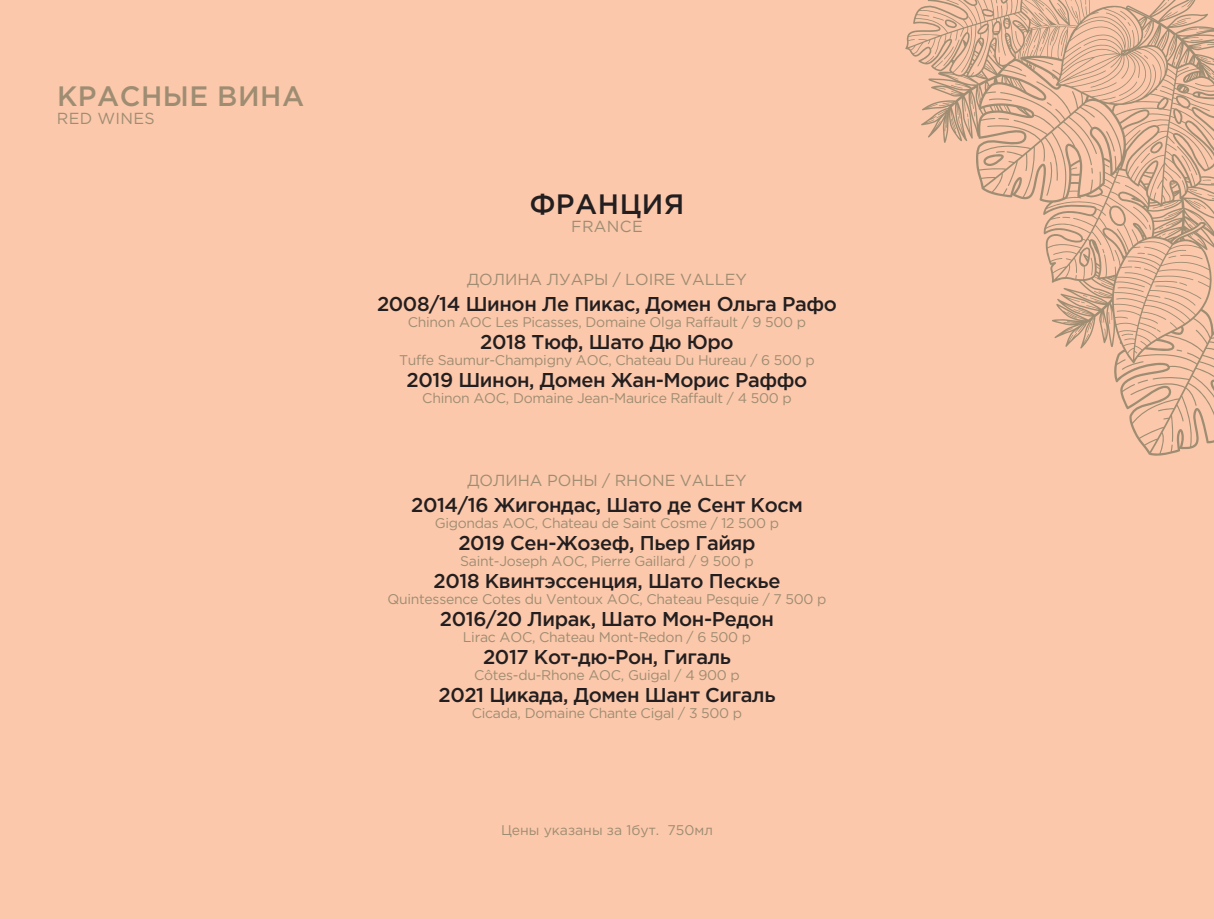
<style>
.page{position:relative;width:1214px;height:919px;background:#fff}
.page>*{position:absolute;margin:0;border:0;box-sizing:border-box;transform-origin:0 0}
.t1{font:500 28px "Gotham Pro";letter-spacing:.02em;color:#9e8d72}
.t2{font:500 28px "Gotham Pro";letter-spacing:.02em;color:#231f20}
.Стиль_абзаца_1{font:500 20px "Gotham Pro";letter-spacing:-.02em;color:#231f20}
.Стиль_абзаца_2{font:16px "Gotham Pro";color:#9e8d72}
.Стиль_абзаца_2-2{font:16px "Gotham Pro";letter-spacing:.02em;color:#9e8d72}
.Стиль_абзаца_2-3{font:14px "Gotham Pro";letter-spacing:-.02em;color:#9e8d72}
.Стиль_абзаца_2-4{font:14px "Gotham Pro";color:#9e8d72}
</style>
<div class="page">
<div style="left:0;top:0;width:1213px;height:918px;background:#fcc8ab"></div>
<svg style="left:905px;top:0;width:308px;height:456px"></svg>
<p class="t1" style="left:57px;top:80px;width:249px">КРАСНЫЕ ВИНА</p>
<p class="Стиль_абзаца_2-2" style="left:57px;top:109px;width:99px">RED WINES</p>
<p class="t2" style="left:529px;top:188px;width:156px">ФРАНЦИЯ</p>
<p class="Стиль_абзаца_2" style="left:571px;top:217px;width:73px">FRANCE</p>
<p class="Стиль_абзаца_2" style="left:467px;top:270px;width:281px">ДОЛИНА ЛУАРЫ / LOIRE VALLEY</p>
<p class="Стиль_абзаца_1" style="left:377px;top:292px;width:461px">2008/14 Шинон Ле Пикас, Домен Ольга Рафо</p>
<p class="Стиль_абзаца_2-3" style="left:408px;top:314px;width:400px">Chinon AOC Les Picasses, Domaine Olga Raffault / 9 500 р</p>
<p class="Стиль_абзаца_1" style="left:480px;top:330px;width:255px">2018 Тюф, Шато Дю Юро</p>
<p class="Стиль_абзаца_2-3" style="left:399px;top:352px;width:417px">Tuffe Saumur-Champigny AOC, Chateau Du Hureau / 6 500 р</p>
<p class="Стиль_абзаца_1" style="left:406px;top:368px;width:402px">2019 Шинон, Домен Жан-Морис Раффо</p>
<p class="Стиль_абзаца_2-3" style="left:422px;top:390px;width:371px">Chinon AOC, Domaine Jean-Maurice Raffault / 4 500 р</p>
<p class="Стиль_абзаца_2" style="left:467px;top:471px;width:280px">ДОЛИНА РОНЫ / RHONE VALLEY</p>
<p class="Стиль_абзаца_1" style="left:411px;top:493px;width:393px">2014/16 Жигондас, Шато де Сент Косм</p>
<p class="Стиль_абзаца_2-3" style="left:434px;top:514px;width:346px">Gigondas АОC, Chateau de Saint Cosme / 12 500 р</p>
<p class="Стиль_абзаца_1" style="left:458px;top:531px;width:299px">2019 Сен-Жозеф, Пьер Гайяр</p>
<p class="Стиль_абзаца_2-3" style="left:460px;top:552px;width:295px">Saint-Joseph АОС, Pierre Gaillard / 9 500 р</p>
<p class="Стиль_абзаца_1" style="left:433px;top:569px;width:348px">2018 Квинтэссенция, Шато Пескье</p>
<p class="Стиль_абзаца_2-3" style="left:387px;top:590px;width:440px">Quintessence Cotes du Ventoux AOC, Chateau Pesquie / 7 500 р</p>
<p class="Стиль_абзаца_1" style="left:440px;top:607px;width:336px">2016/20 Лирак, Шато Мон-Редон</p>
<p class="Стиль_абзаца_2-3" style="left:463px;top:628px;width:289px">Lirac AOC, Chateau Mont-Redon / 6 500 р</p>
<p class="Стиль_абзаца_1" style="left:483px;top:645px;width:249px">2017 Кот-дю-Рон, Гигаль</p>
<p class="Стиль_абзаца_2-3" style="left:474px;top:666px;width:267px">Côtes-du-Rhone AOC, Guigal / 4 900 р</p>
<p class="Стиль_абзаца_1" style="left:438px;top:683px;width:338px">2021 Цикада, Домен Шант Сигаль</p>
<p class="Стиль_абзаца_2-3" style="left:471px;top:704px;width:272px">Cicada, Domaine Chante Cigal / 3 500 р</p>
<p class="Стиль_абзаца_2-4" style="left:501px;top:822px;width:213px">Цены указаны за 1бут. 750мл</p>
</div>
